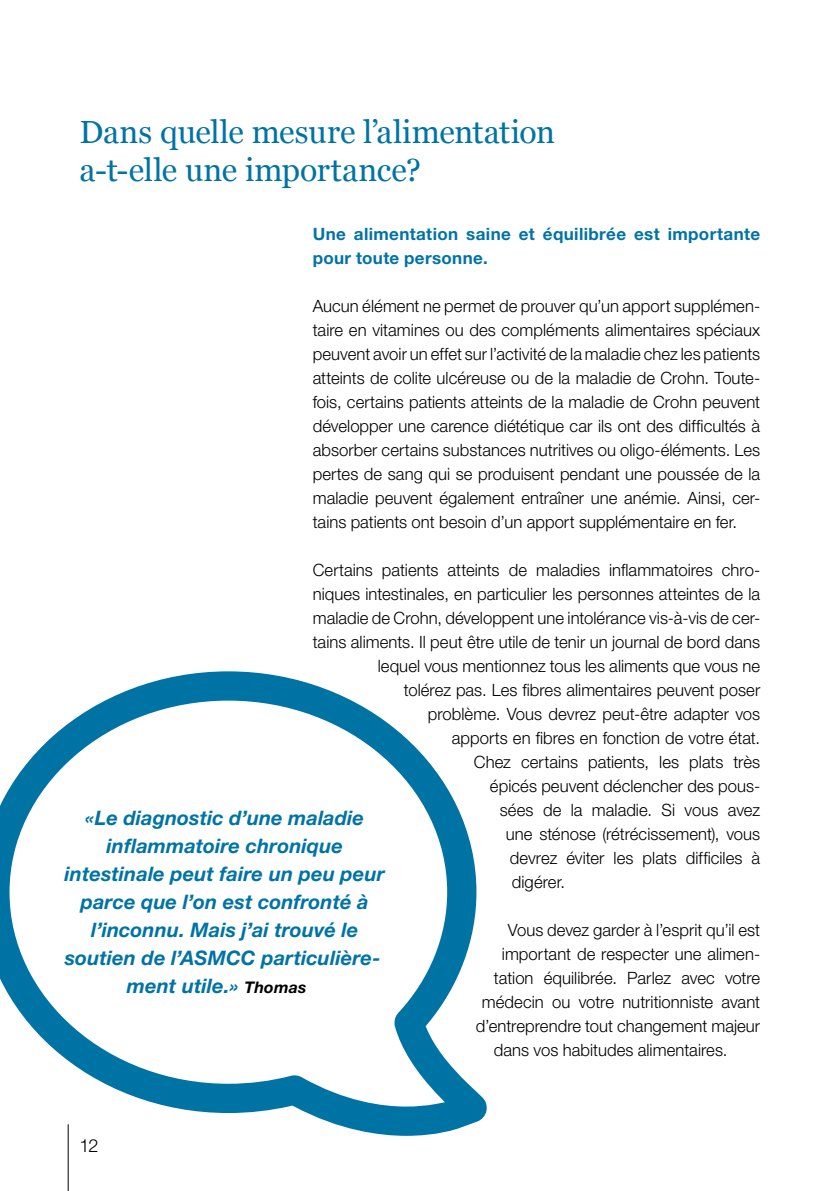
<style>
.page{position:relative;width:840px;height:1191px;background:#fff}
.page>*{position:absolute;margin:0;border:0;box-sizing:border-box;transform-origin:0 0}
.t1{font:32px/38px "Georgia";letter-spacing:-.005em;color:#0073a5}
.t2{font:italic 700 20px "Helvetica Neue LT Pro";letter-spacing:.005em;color:#0073a5}
.t3{font:300 18px "Helvetica Neue LT";color:#000}
.t4{font:300 17px/24px "Helvetica Neue LT Pro";letter-spacing:.005em;color:#000;text-align:justify}
.t5{font:700 17px/24px "Helvetica Neue LT Pro";letter-spacing:.02em;color:#0073a5}
.s1{font-size:16px;color:#000}
</style>
<div class="page">
<hr style="left:68px;top:1124px;width:1px;height:67px;background:#000">
<svg style="left:0;top:671px;width:486px;height:464px"></svg>
<h1 class="t1" style="left:79px;top:112px;width:477px">Dans quelle mesure l’alimentation a-t-elle une importance?</h1>
<p class="t5" style="left:312px;top:222px;width:448px">Une alimentation saine et équilibrée est importante pour toute personne.</p>
<p class="t4" style="left:312px;top:294px;width:449px">Aucun élément ne permet de prouver qu’un apport supplémen&shy;taire en vitamines ou des compléments alimentaires spéciaux peuvent avoir un effet sur l’activité de la maladie chez les patients atteints de colite ulcéreuse ou de la maladie de Crohn. Toute&shy;fois, certains patients atteints de la maladie de Crohn peuvent développer une carence diététique car ils ont des difficultés à absorber certains substances nutritives ou oligo-éléments. Les pertes de sang qui se produisent pendant une poussée de la maladie peuvent également entraîner une anémie. Ainsi, cer&shy;tains patients ont besoin d’un apport supplémentaire en fer.</p>
<p class="t4" style="left:312px;top:558px;width:448px">Certains patients atteints de maladies inflammatoires chro-</p>
<p class="t4" style="left:312px;top:582px;width:448px">niques intestinales, en particulier les personnes atteintes de la</p>
<p class="t4" style="left:312px;top:606px;width:448px">maladie de Crohn, développent une intolérance vis-à-vis de cer-</p>
<p class="t4" style="left:312px;top:630px;width:449px">tains aliments. Il peut être utile de tenir un journal de bord dans</p>
<p class="t4" style="left:377px;top:654px;width:383px">lequel vous mentionnez tous les aliments que vous ne</p>
<p class="t4" style="left:403px;top:678px;width:358px">tolérez pas. Les fibres alimentaires peuvent poser</p>
<p class="t4" style="left:427px;top:702px;width:333px">problème. Vous devrez peut-être adapter vos</p>
<p class="t4" style="left:451px;top:726px;width:309px">apports en fibres en fonction de votre état.</p>
<p class="t4" style="left:473px;top:750px;width:288px">Chez certains patients, les plats très</p>
<p class="t4" style="left:489px;top:774px;width:271px">épicés peuvent déclencher des pous-</p>
<p class="t4" style="left:499px;top:798px;width:262px">sées de la maladie. Si vous avez</p>
<p class="t4" style="left:505px;top:822px;width:256px">une sténose (rétrécissement), vous</p>
<p class="t4" style="left:509px;top:846px;width:251px">devrez éviter les plats difficiles à</p>
<p class="t4" style="left:511px;top:870px;width:55px">digérer.</p>
<p class="t4" style="left:507px;top:918px;width:253px">Vous devez garder à l’esprit qu’il est</p>
<p class="t4" style="left:501px;top:942px;width:260px">important de respecter une alimen-</p>
<p class="t4" style="left:493px;top:966px;width:268px">tation équilibrée. Parlez avec votre</p>
<p class="t4" style="left:481px;top:990px;width:279px">médecin ou votre nutritionniste avant</p>
<p class="t4" style="left:475px;top:1014px;width:285px">d’entreprendre tout changement majeur</p>
<p class="t4" style="left:493px;top:1038px;width:235px">dans vos habitudes alimentaires.</p>
<p class="t2" style="left:85px;top:805px;width:280px">«Le diagnostic d’une maladie</p>
<p class="t2" style="left:106px;top:833px;width:238px">inflammatoire chronique</p>
<p class="t2" style="left:65px;top:861px;width:321px">intestinale peut faire un peu peur</p>
<p class="t2" style="left:81px;top:889px;width:289px">parce que l’on est confronté à</p>
<p class="t2" style="left:91px;top:917px;width:268px">l’inconnu. Mais j’ai trouvé le</p>
<p class="t2" style="left:65px;top:945px;width:317px">soutien de l’ASMCC particulière-</p>
<p class="t2" style="left:127px;top:973px;width:181px">ment utile.» <span class="s1">Thomas</span></p>
<p class="t3" style="left:79px;top:1135px;width:20px">12</p>
</div>
